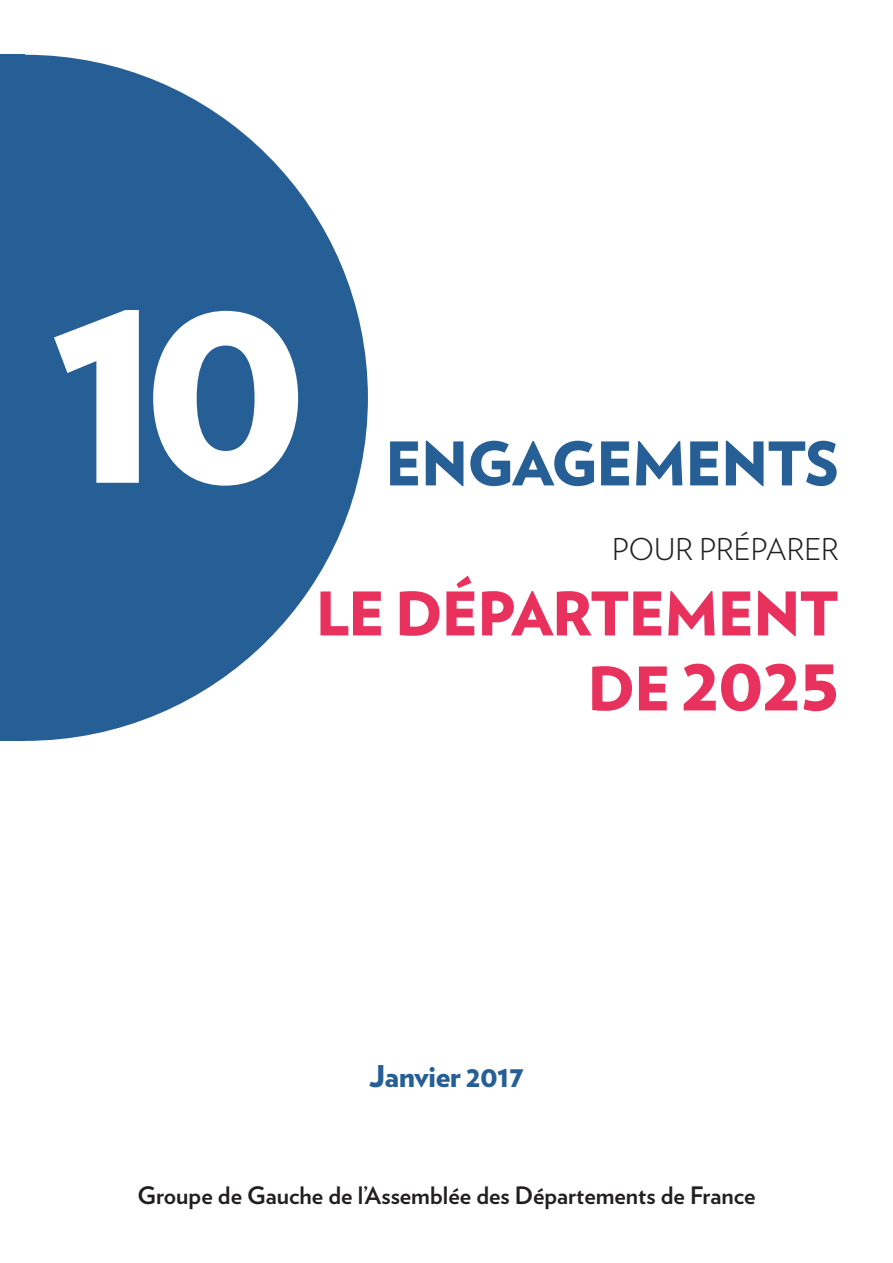
<style>
.page{position:relative;width:893px;height:1263px;background:#fff}
.page>*{position:absolute;margin:0;border:0;box-sizing:border-box;transform-origin:0 0}
.t1{font:900 78px "Verlag";color:#e8315d}
.t2{font:900 60px "Verlag";letter-spacing:-.02em;color:#e8315d}
.t3{font:900 60px "Verlag";letter-spacing:-.02em;color:#265f96}
.t4{font:300 30px "Verlag";color:#231f20}
.t5{font:900 30px "Verlag";letter-spacing:-.02em;color:#265f96}
.t6{font:700 24px "Verlag";color:#231f20}
.s1{font-size:60px}
</style>
<div class="page">
<svg style="left:25px;top:55px;width:343px;height:686px;fill:#265f96"></svg>
<svg style="left:54px;top:310px;width:244px;height:176px"></svg>
<div style="left:0;top:55px;width:25px;height:686px;background:#265f96"></div>
<p class="t3" style="left:385px;top:414px;width:455px">ENGAGEMENTS</p>
<p class="t4" style="left:612px;top:528px;width:228px">POUR PRÉPARER</p>
<p class="t2" style="left:316px;top:564px;width:525px">LE DÉPARTEMENT</p>
<p class="t1" style="left:587px;top:618px;width:253px"><span class="s1">DE</span> 2025</p>
<p class="t5" style="left:369px;top:1051px;width:156px">Janvier 2017</p>
<p class="t6" style="left:137px;top:1176px;width:619px">Groupe de Gauche de l’Assemblée des Départements de France</p>
</div>
